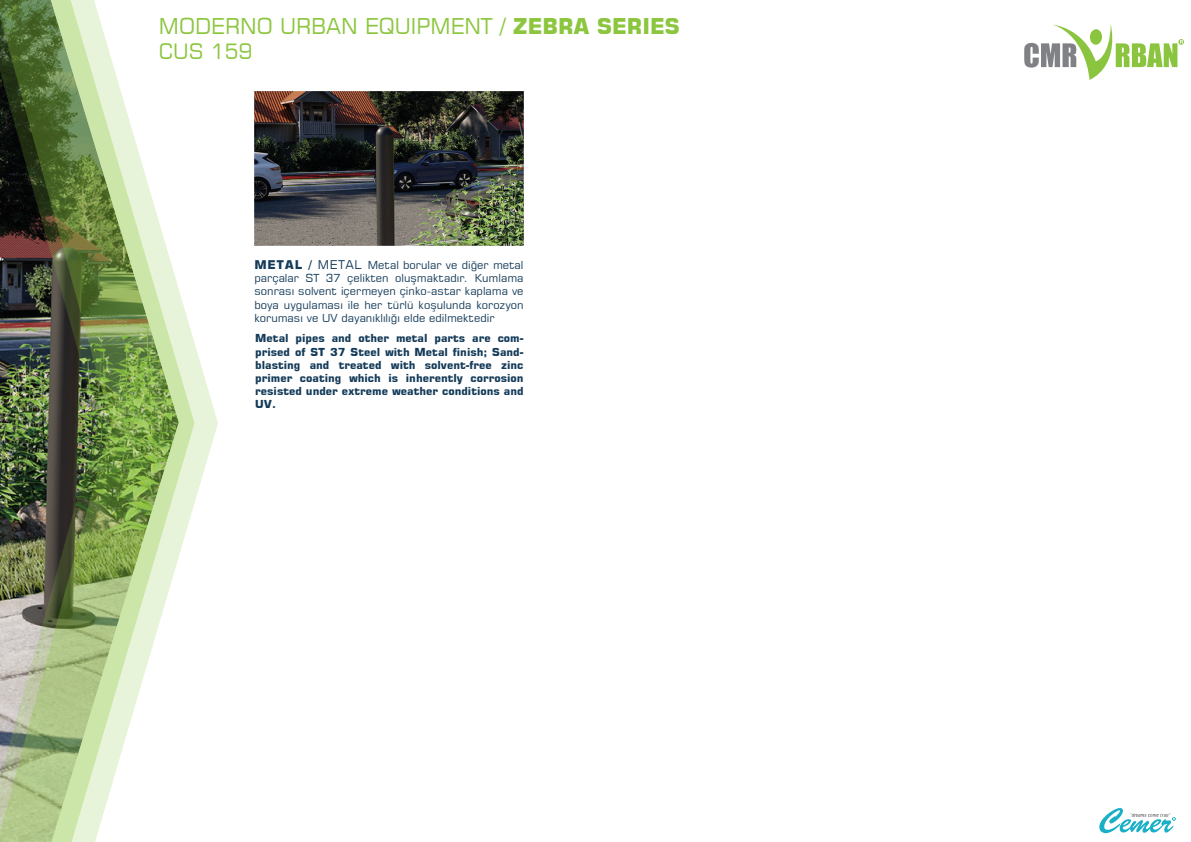
<style>
.page{position:relative;width:1191px;height:842px;background:#fff}
.page>*{position:absolute;margin:0;border:0;box-sizing:border-box;transform-origin:0 0}
.t1{font:21.7px "Square 721 BT";color:#8cc63f}
.t2{font:21px "Square 721 BT";color:#8cc63f}
.t3{font:11px/13.2px "Square 721 BT";color:#143b59;text-align:justify}
.t4{font:700 11px/13.2px "Square 721 BT";color:#143b59;text-align:justify}
.s1{font-weight:700}
.s2{font-weight:700;font-size:12px}
.s3{font-size:12px}
</style>
<div class="page">
<svg style="left:1099px;top:808px;width:76px;height:25px"></svg>
<svg style="left:1024px;top:24px;width:160px;height:56px"></svg>
<svg style="left:194px;top:342px;width:24px;height:162px"></svg>
<img style="left:0;top:0;width:194px;height:842px">
<img style="left:254px;top:92px;width:269px;height:153px">
<h1 class="t1" style="left:159px;top:13px;width:522px">MODERNO URBAN EQUIPMENT / <span class="s1">ZEBRA SERIES</span></h1>
<h2 class="t2" style="left:159px;top:38px;width:95px">CUS 159</h2>
<p class="t3" style="left:254px;top:258px;width:271px"><span class="s2">METAL /</span> <span class="s3">METAL</span> Metal borular ve diğer metal parçalar ST 37 çelikten oluşmaktadır. Kumlama sonrası solvent içermeyen çinko-astar kaplama ve boya uygulaması ile her türlü koşulunda korozyon koruması ve UV dayanıklılığı elde edilmektedir</p>
<p class="t4" style="left:255px;top:332px;width:270px">Metal pipes and other metal parts are com&shy;prised of ST 37 Steel with Metal finish; Sand&shy;blasting and treated with solvent-free zinc primer coating which is inherently corrosion resisted under extreme weather conditions and UV.</p>
</div>
